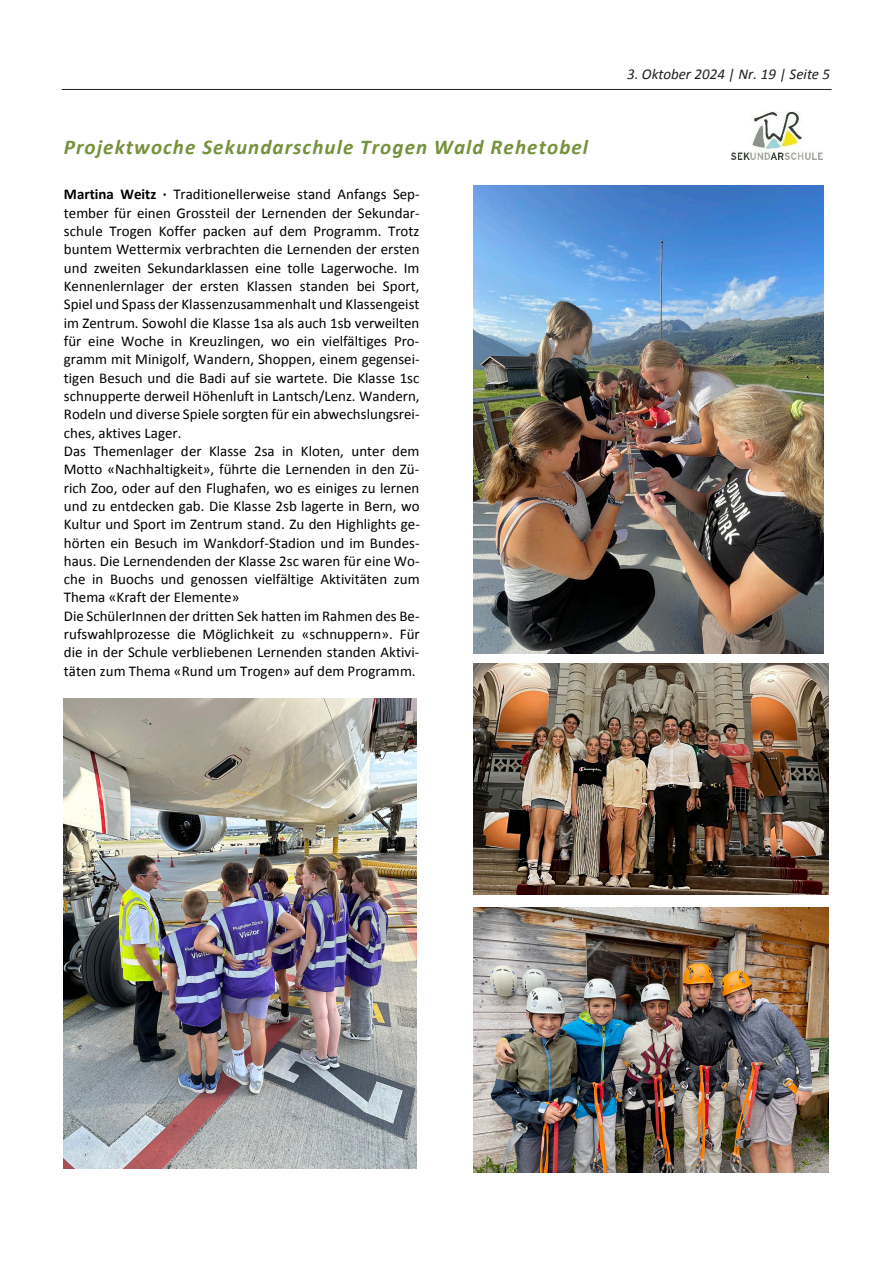
<style>
.page{position:relative;width:893px;height:1263px;background:#fff}
.page>*{position:absolute;margin:0;border:0;box-sizing:border-box;transform-origin:0 0}
.t1{font:italic 700 21px "Calibri";letter-spacing:.05em;color:#76923c}
.t2{font:15px/18.3px "Calibri";color:#000}
.t3{font:italic 15px "Calibri";color:#000}
.s1{font-weight:700}
.s2{color:#231f20}
</style>
<div class="page">
<hr style="left:62px;top:89px;width:770px;height:1px;background:#231f20">
<img style="left:731px;top:111px;width:91px;height:49px">
<img style="left:63px;top:698px;width:354px;height:471px">
<img style="left:473px;top:185px;width:356px;height:988px">
<img style="left:473px;top:664px;width:355px;height:230px">
<img style="left:474px;top:907px;width:354px;height:266px">
<p class="t1" style="left:64px;top:134px;width:526px">Projektwoche Sekundarschule Trogen Wald Rehetobel</p>
<p class="t2" style="left:64px;top:185px;width:358px"><span class="s1">Martina Weitz ∙</span> Traditionellerweise stand Anfangs Sep&shy;tember für einen Grossteil der Lernenden der Sekundar&shy;schule Trogen Koffer packen auf dem Programm. Trotz buntem Wettermix verbrachten die Lernenden der ersten und zweiten Sekundarklassen eine tolle Lagerwoche. Im Kennenlernlager der ersten Klassen standen bei Sport, Spiel und Spass der Klassenzusammenhalt und Klassengeist im Zentrum. Sowohl die Klasse 1sa als auch 1sb verweilten für eine Woche in Kreuzlingen, wo ein vielfältiges Pro&shy;gramm mit Minigolf, Wandern, Shoppen, einem gegensei&shy;tigen Besuch und die Badi auf sie wartete. Die Klasse 1sc schnupperte derweil Höhenluft in Lantsch/Lenz. Wandern, Rodeln und diverse Spiele sorgten für ein abwechslungsrei&shy;ches, aktives Lager.<br>Das Themenlager der Klasse 2sa in Kloten, unter dem Motto «Nachhaltigkeit», führte die Lernenden in den Zü&shy;rich Zoo, oder auf den Flughafen, wo es einiges zu lernen und zu entdecken gab. Die Klasse 2sb lagerte in Bern, wo Kultur und Sport im Zentrum stand. Zu den Highlights ge&shy;hörten ein Besuch im Wankdorf-Stadion und im Bundes&shy;haus. Die Lernendenden der Klasse 2sc waren für eine Wo&shy;che in Buochs und genossen vielfältige Aktivitäten zum Thema «Kraft der Elemente»<br>Die SchülerInnen der dritten Sek hatten im Rahmen des Be&shy;rufswahlprozesse die Möglichkeit zu «schnuppern». Für die in der Schule verbliebenen Lernenden standen Aktivi&shy;täten zum Thema «Rund um Trogen» auf dem Programm.</p>
<p class="t3" style="left:627px;top:63px;width:204px"><span class="s2">3. Oktober</span> 2024 | Nr. 19 | Seite 5</p>
</div>
